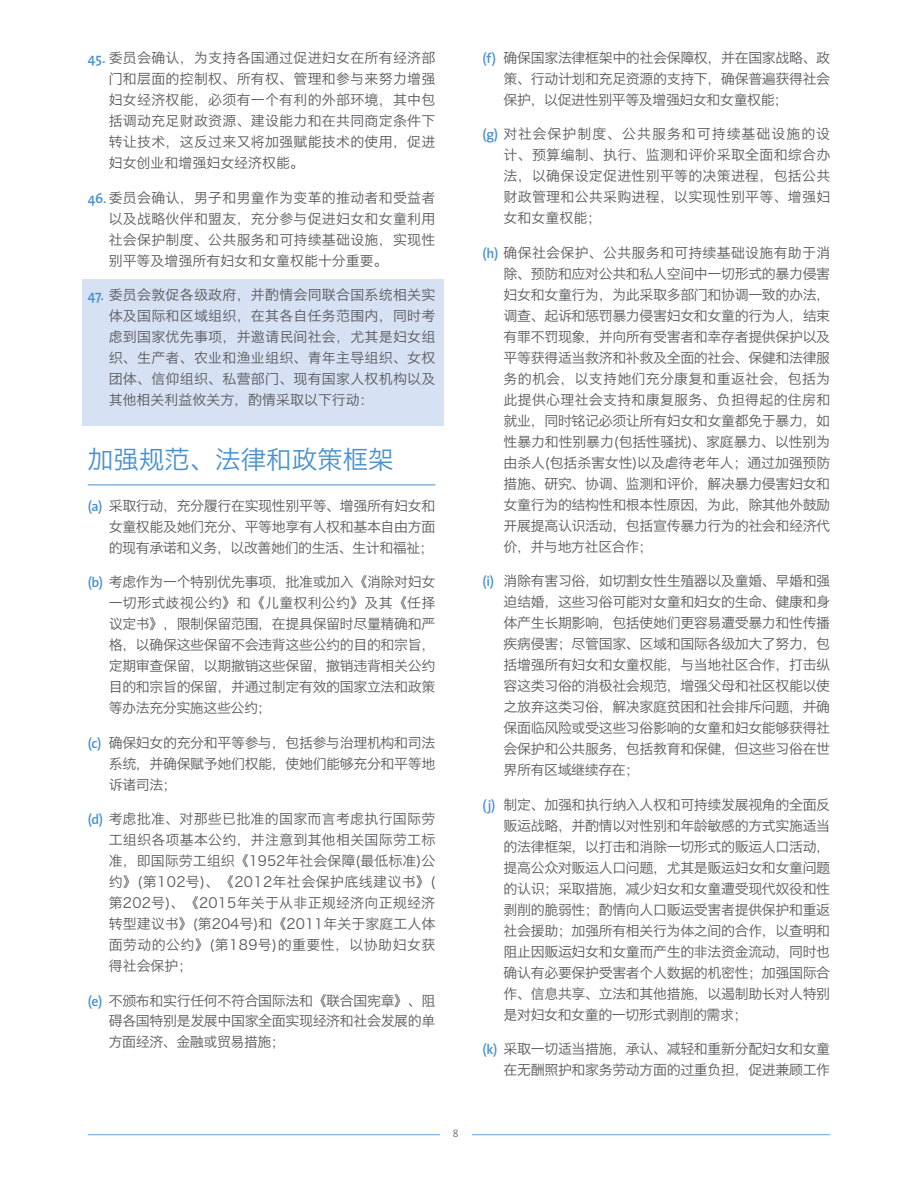
<style>
.page{position:relative;width:918px;height:1188px;background:#fff}
.page>*{position:absolute;margin:0;border:0;box-sizing:border-box;transform-origin:0 0}
.t1{font:25.5px "Hiragino Sans GB W3";color:#4891ce}
.t2{font:13.95px/21px "Hiragino Sans GB W3";letter-spacing:-.025em;color:#58585b;text-align:justify}
.t3{font:300 10.5px "The Sans";color:#58585b}
.s1{font-family:"The Sans";font-weight:600;color:#4891ce}
</style>
<div class="page">
<hr style="left:88px;top:1134px;width:742px;height:1px;background:#6ea2d6">
<div style="left:440px;top:1118px;width:31px;height:26px;background:#fff"></div>
<div style="left:82px;top:279px;width:362px;height:147px;background:#d6e1f3"></div>
<hr style="left:88px;top:484px;width:347px;height:1px;background:#4891ce">
<p class="t2" style="left:109px;top:47px;width:328px;text-indent:-21px"><span class="s1">45.</span> 委员会确认，为支持各国通过促进妇女在所有经济部门和层面的控制权、所有权、管理和参与来努力增强妇女经济权能，必须有一个有利的外部环境，其中包括调动充足财政资源、建设能力和在共同商定条件下转让技术，这反过来又将加强赋能技术的使用，促进妇女创业和增强妇女经济权能。</p>
<p class="t2" style="left:109px;top:187px;width:328px;text-indent:-21px"><span class="s1">46.</span>委员会确认，男子和男童作为变革的推动者和受益者以及战略伙伴和盟友，充分参与促进妇女和女童利用社会保护制度、公共服务和可持续基础设施，实现性别平等及增强所有妇女和女童权能十分重要。</p>
<p class="t2" style="left:109px;top:284px;width:328px;text-indent:-21px"><span class="s1">47.</span> 委员会敦促各级政府，并酌情会同联合国系统相关实体及国际和区域组织，在其各自任务范围内，同时考虑到国家优先事项，并邀请民间社会，尤其是妇女组织、生产者、农业和渔业组织、青年主导组织、女权团体、信仰组织、私营部门、现有国家人权机构以及其他相关利益攸关方，酌情采取以下行动：</p>
<h1 class="t1" style="left:88px;top:444px;width:307px">加强规范、法律和政策框架</h1>
<p class="t2" style="left:109px;top:495px;width:328px;text-indent:-21px"><span class="s1">(a)</span> 采取行动，充分履行在实现性别平等、增强所有妇女和女童权能及她们充分、平等地享有人权和基本自由方面的现有承诺和义务，以改善她们的生活、生计和福祉；</p>
<p class="t2" style="left:109px;top:571px;width:328px;text-indent:-21px"><span class="s1">(b)</span> 考虑作为一个特别优先事项，批准或加入《消除对妇女一切形式歧视公约》和《儿童权利公约》及其《任择议定书》，限制保留范围，在提具保留时尽量精确和严格，以确保这些保留不会违背这些公约的目的和宗旨，定期审查保留，以期撤销这些保留，撤销违背相关公约目的和宗旨的保留，并通过制定有效的国家立法和政策等办法充分实施这些公约；</p>
<p class="t2" style="left:109px;top:732px;width:328px;text-indent:-21px"><span class="s1">(c)</span> 确保妇女的充分和平等参与，包括参与治理机构和司法系统，并确保赋予她们权能，使她们能够充分和平等地诉诸司法；</p>
<p class="t2" style="left:109px;top:808px;width:328px;text-indent:-21px"><span class="s1">(d)</span> 考虑批准、对那些已批准的国家而言考虑执行国际劳工组织各项基本公约，并注意到其他相关国际劳工标准，即国际劳工组织《1952年社会保障(最低标准)公约》(第102号)、《2012年社会保护底线建议书》(第202号)、《2015年关于从非正规经济向正规经济转型建议书》(第204号)和《2011年关于家庭工人体面劳动的公约》(第189号)的重要性，以协助妇女获得社会保护；</p>
<p class="t2" style="left:109px;top:990px;width:328px;text-indent:-21px"><span class="s1">(e)</span> 不颁布和实行任何不符合国际法和《联合国宪章》、阻碍各国特别是发展中国家全面实现经济和社会发展的单方面经济、金融或贸易措施；</p>
<p class="t3" style="left:453px;top:1124px;width:7px">8</p>
<p class="t2" style="left:504px;top:47px;width:328px;text-indent:-21px"><span class="s1">(f)</span> 确保国家法律框架中的社会保障权，并在国家战略、政策、行动计划和充足资源的支持下，确保普遍获得社会保护，以促进性别平等及增强妇女和女童权能；</p>
<p class="t2" style="left:504px;top:123px;width:328px;text-indent:-21px"><span class="s1">(g)</span> 对社会保护制度、公共服务和可持续基础设施的设计、预算编制、执行、监测和评价采取全面和综合办法，以确保设定促进性别平等的决策进程，包括公共财政管理和公共采购进程，以实现性别平等、增强妇女和女童权能；</p>
<p class="t2" style="left:504px;top:242px;width:328px;text-indent:-21px"><span class="s1">(h)</span> 确保社会保护、公共服务和可持续基础设施有助于消除、预防和应对公共和私人空间中一切形式的暴力侵害妇女和女童行为，为此采取多部门和协调一致的办法，调查、起诉和惩罚暴力侵害妇女和女童的行为人，结束有罪不罚现象，并向所有受害者和幸存者提供保护以及平等获得适当救济和补救及全面的社会、保健和法律服务的机会，以支持她们充分康复和重返社会，包括为此提供心理社会支持和康复服务、负担得起的住房和就业，同时铭记必须让所有妇女和女童都免于暴力，如性暴力和性别暴力(包括性骚扰)、家庭暴力、以性别为由杀人(包括杀害女性)以及虐待老年人；通过加强预防措施、研究、协调、监测和评价，解决暴力侵害妇女和女童行为的结构性和根本性原因，为此，除其他外鼓励开展提高认识活动，包括宣传暴力行为的社会和经济代价，并与地方社区合作；</p>
<p class="t2" style="left:504px;top:570px;width:328px;text-indent:-21px"><span class="s1">(i)</span> 消除有害习俗，如切割女性生殖器以及童婚、早婚和强迫结婚，这些习俗可能对女童和妇女的生命、健康和身体产生长期影响，包括使她们更容易遭受暴力和性传播疾病侵害；尽管国家、区域和国际各级加大了努力，包括增强所有妇女和女童权能，与当地社区合作，打击纵容这类习俗的消极社会规范，增强父母和社区权能以使之放弃这类习俗，解决家庭贫困和社会排斥问题，并确保面临风险或受这些习俗影响的女童和妇女能够获得社会保护和公共服务，包括教育和保健，但这些习俗在世界所有区域继续存在；</p>
<p class="t2" style="left:504px;top:794px;width:328px;text-indent:-21px"><span class="s1">(j)</span> 制定、加强和执行纳入人权和可持续发展视角的全面反贩运战略，并酌情以对性别和年龄敏感的方式实施适当的法律框架，以打击和消除一切形式的贩运人口活动，提高公众对贩运人口问题，尤其是贩运妇女和女童问题的认识；采取措施，减少妇女和女童遭受现代奴役和性剥削的脆弱性；酌情向人口贩运受害者提供保护和重返社会援助；加强所有相关行为体之间的合作，以查明和阻止因贩运妇女和女童而产生的非法资金流动，同时也确认有必要保护受害者个人数据的机密性；加强国际合作、信息共享、立法和其他措施，以遏制助长对人特别是对妇女和女童的一切形式剥削的需求；</p>
<p class="t2" style="left:483px;top:1038px;width:349px;text-align:right"><span class="s1">(k)</span> 采取一切适当措施，承认、减轻和重新分配妇女和女童在无酬照护和家务劳动方面的过重负担，促进兼顾工作</p>
</div>
